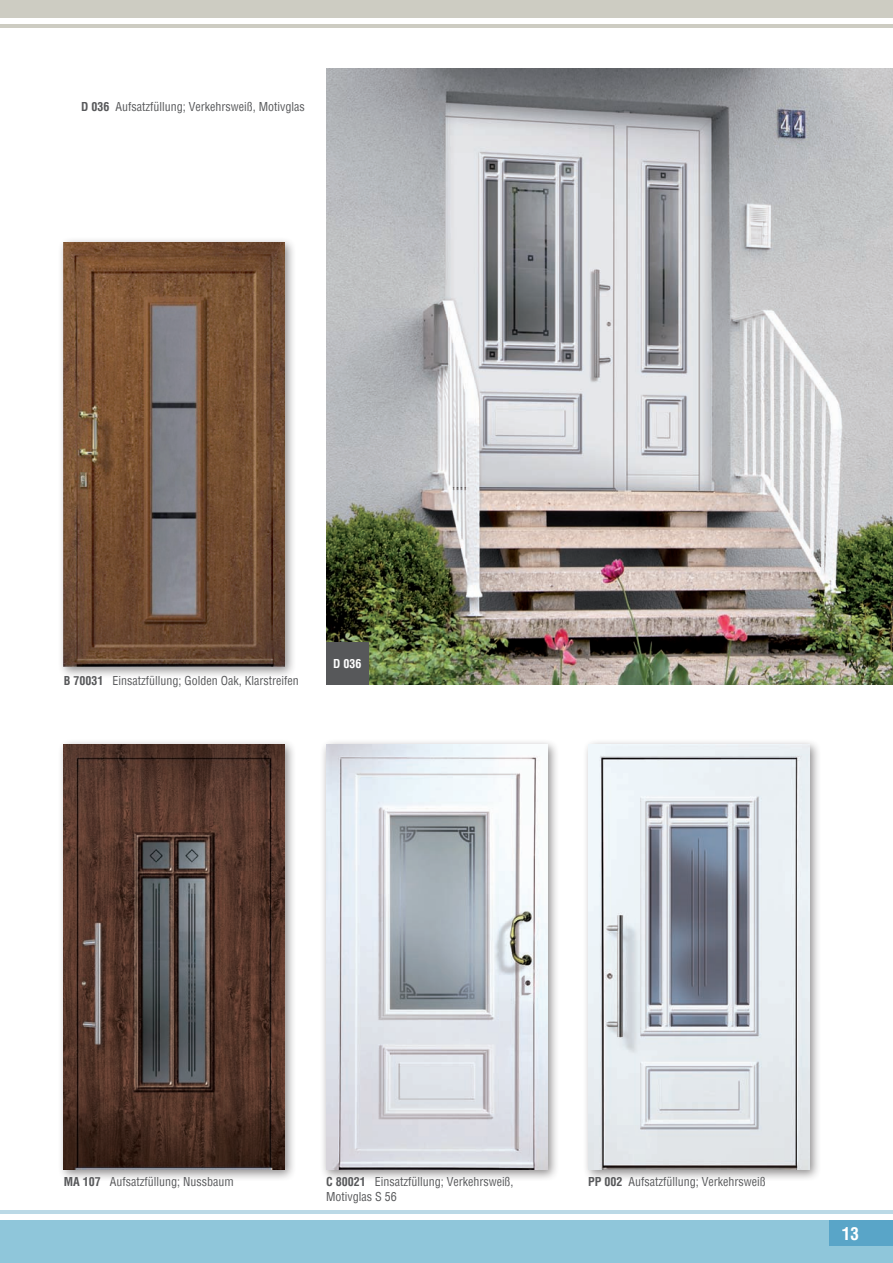
<style>
.page{position:relative;width:893px;height:1263px;background:#fff}
.page>*{position:absolute;margin:0;border:0;box-sizing:border-box;transform-origin:0 0}
.t1{font:700 condensed 17.25px "Helvetica";color:#fff}
.t2{font:condensed 12px/14.4px "Helvetica";color:#57585a}
.t3{font:700 condensed 12px "Helvetica";color:#fff}
.s1{font-weight:700}
</style>
<div class="page">
<div style="left:57px;top:236px;width:239px;height:443px;background:#231f20;opacity:.5"></div>
<img style="left:64px;top:242px;width:221px;height:425px">
<img style="left:326px;top:68px;width:567px;height:617px">
<div style="left:326px;top:642px;width:43px;height:43px;background:#57585a"></div>
<div style="left:57px;top:738px;width:239px;height:443px;background:#231f20;opacity:.5"></div>
<img style="left:64px;top:745px;width:221px;height:424px">
<div style="left:319px;top:738px;width:240px;height:443px;background:#231f20;opacity:.5"></div>
<img style="left:326px;top:745px;width:221px;height:424px">
<div style="left:582px;top:738px;width:239px;height:443px;background:#231f20;opacity:.5"></div>
<img style="left:588px;top:745px;width:221px;height:424px">
<div style="left:0;top:0;width:893px;height:18px;background:#cdccc2"></div>
<hr style="left:0;top:24px;width:893px;height:4px;background:#cdccc2">
<div style="left:0;top:1220px;width:893px;height:43px;background:#8fc6da"></div>
<hr style="left:0;top:1210px;width:893px;height:3px;background:#bbd9e6">
<div style="left:829px;top:1220px;width:64px;height:26px;background:#59a5c8"></div>
<p class="t2" style="left:81px;top:99px;width:225px"><span class="s1">D 036</span> Aufsatzfüllung; Verkehrsweiß, Motivglas</p>
<p class="t2" style="left:64px;top:673px;width:236px"><span class="s1">B 70031</span> Einsatzfüllung; Golden Oak, Klarstreifen</p>
<p class="t3" style="left:333px;top:656px;width:30px">D 036</p>
<p class="t2" style="left:64px;top:1174px;width:171px"><span class="s1">MA 107</span> Aufsatzfüllung; Nussbaum</p>
<p class="t2" style="left:588px;top:1174px;width:179px"><span class="s1">PP 002</span> Aufsatzfüllung; Verkehrsweiß</p>
<p class="t2" style="left:326px;top:1174px;width:189px"><span class="s1">C 80021</span> Einsatzfüllung; Verkehrsweiß,<br>Motivglas S 56</p>
<h1 class="t1" style="left:842px;top:1222px;width:19px">13</h1>
</div>
